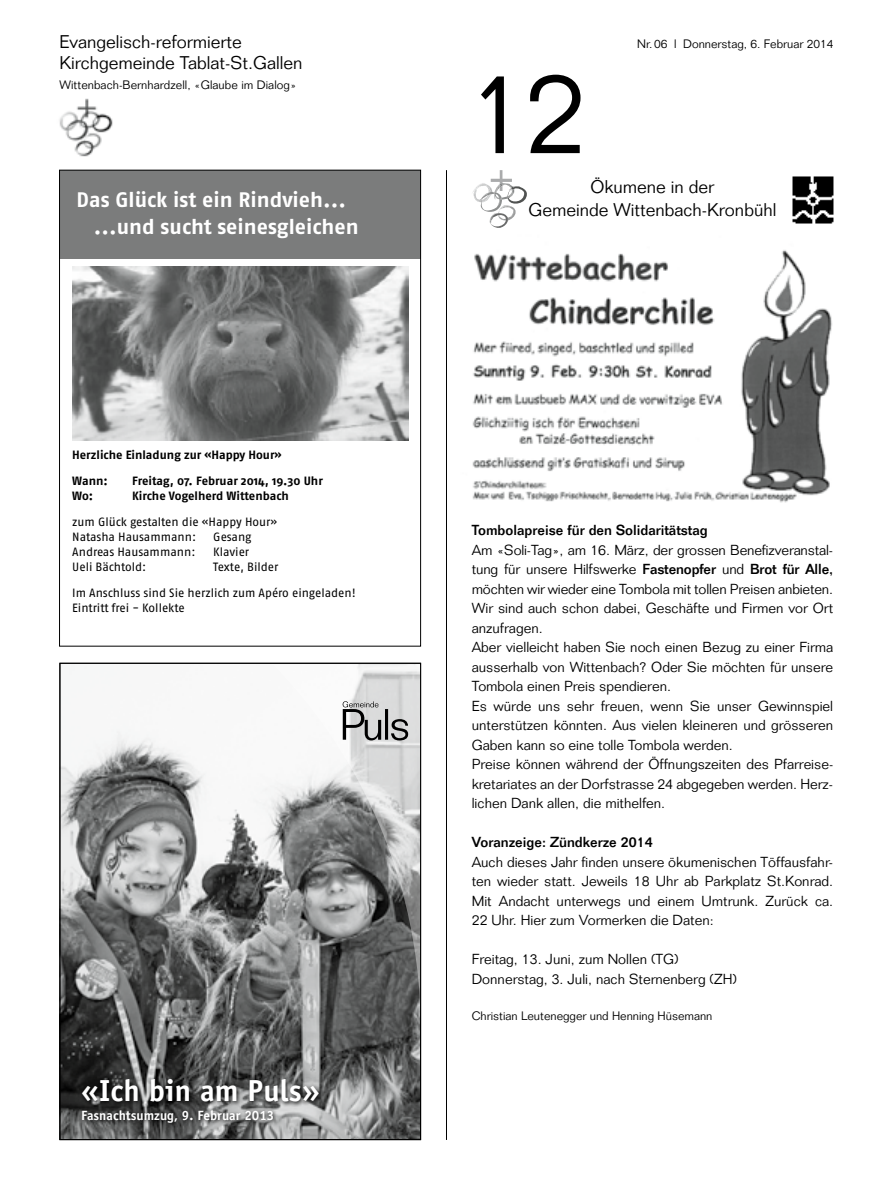
<style>
.page{position:relative;width:893px;height:1191px;background:#fff}
.page>*{position:absolute;margin:0;border:0;box-sizing:border-box;transform-origin:0 0}
.t1{font:300 114px "Folio";color:#000}
.t2{font:700 30.45px "Officina Sans";color:#fff}
.t3{font:700 21px/27px "Fago OT";letter-spacing:.005em;color:#fff}
.t4{font:300 18px/21.6px "Folio";color:#000}
.t5{font:300 14.25px/19.5px "Folio";color:#000}
.t6{font:500 14.25px "Folio";color:#000}
.t7{font:700 13.5px "Officina Sans";color:#fff}
.t8{font:12px/15px "Fago OT";color:#000}
.t9{font:300 12px "Folio";color:#000}
.t10{font:700 12px/25.8px "Fago OT";color:#000}
.s1{font-weight:500}
</style>
<div class="page">
<img style="left:59px;top:98px;width:54px;height:59px">
<hr style="left:446px;top:170px;width:1px;height:970px;background:#000">
<div style="left:60px;top:170px;width:361px;height:88px;background:#7b7c7c"></div>
<img style="left:72px;top:267px;width:336px;height:174px">
<img style="left:792px;top:176px;width:41px;height:48px">
<svg style="left:473px;top:170px;width:54px;height:58px"></svg>
<img style="left:472px;top:250px;width:360px;height:253px">
<img style="left:62px;top:731px;width:357px;height:407px">
<svg style="left:78px;top:1106px;width:200px;height:21px;background:#585959"></svg>
<svg style="left:78px;top:1075px;width:245px;height:31px;background:#434343"></svg>
<svg style="left:273px;top:665px;width:146px;height:370px"></svg>
<svg style="left:343px;top:701px;width:65px;height:39px;background:#a0a1a1"></svg>
<p class="t4" style="left:60px;top:31px;width:245px">Evangelisch-reformierte<br>Kirchgemeinde Tablat-St.Gallen</p>
<p class="t9" style="left:60px;top:77px;width:239px">Wittenbach-Bernhardzell, «Glaube im Dialog»</p>
<h3 class="t3" style="left:94px;top:186px;width:266px;text-indent:-17px">Das Glück ist ein Rindvieh... ...und sucht seinesgleichen</h3>
<p class="t10" style="left:72px;top:442px;width:211px">Herzliche Einladung zur «Happy Hour»<br>Wann:</p>
<p class="t10" style="left:132px;top:468px;width:192px">Freitag, 07. Februar 2014, 19.30 Uhr</p>
<p class="t10" style="left:72px;top:483px;width:22px">Wo:</p>
<p class="t10" style="left:132px;top:483px;width:158px">Kirche Vogelherd Wittenbach</p>
<p class="t8" style="left:72px;top:514px;width:206px">zum Glück gestalten die «Happy Hour»<br>Natasha Hausammann:</p>
<p class="t8" style="left:213px;top:529px;width:40px">Gesang</p>
<p class="t8" style="left:72px;top:544px;width:125px">Andreas Hausammann:</p>
<p class="t8" style="left:213px;top:544px;width:37px">Klavier</p>
<p class="t8" style="left:72px;top:559px;width:76px">Ueli Bächtold:</p>
<p class="t8" style="left:72px;top:553px;width:285px;line-height:25.8px;text-indent:141px">Texte, Bilder<br>Im Anschluss sind Sie herzlich zum Apéro eingeladen!</p>
<p class="t8" style="left:72px;top:600px;width:114px">Eintritt frei - Kollekte</p>
<h2 class="t2" style="left:81px;top:1071px;width:240px">«Ich bin am Puls»</h2>
<p class="t7" style="left:81px;top:1106px;width:195px">Fasnachtsumzug, 9. Februar 2013</p>
<h1 class="t1" style="left:466px;top:45px;width:123px">12</h1>
<p class="t9" style="left:637px;top:36px;width:198px">Nr.06 l Donnerstag, 6. Februar 2014</p>
<p class="t4" style="left:529px;top:175px;width:249px;line-height:23.2px;text-align:center">Ökumene in der<br>Gemeinde Wittenbach-Kronbühl</p>
<p class="t6" style="left:472px;top:522px;width:238px">Tombolapreise für den Solidaritätstag</p>
<p class="t5" style="left:472px;top:540px;width:363px">Am «Soli-Tag», am 16. März, der grossen Benefizveranstal&shy;tung für unsere Hilfswerke <span class="s1">Fastenopfer</span> und <span class="s1">Brot für Alle, </span>möchten wir wieder eine Tombola mit tollen Preisen anbieten.<br>Wir sind auch schon dabei, Geschäfte und Firmen vor Ort anzufragen.<br>Aber vielleicht haben Sie noch einen Bezug zu einer Firma ausserhalb von Wittenbach? Oder Sie möchten für unsere Tombola einen Preis spendieren.<br>Es würde uns sehr freuen, wenn Sie unser Gewinnspiel unterstützen könnten. Aus vielen kleineren und grösseren Gaben kann so eine tolle Tombola werden.<br>Preise können während der Öffnungszeiten des Pfarreise&shy;kretariates an der Dorfstrasse 24 abgegeben werden. Herz&shy;lichen Dank allen, die mithelfen.</p>
<p class="t6" style="left:472px;top:833px;width:182px">Voranzeige: Zündkerze 2014</p>
<p class="t5" style="left:472px;top:852px;width:363px;text-align:justify">Auch dieses Jahr finden unsere ökumenischen Töffausfahr&shy;ten wieder statt. Jeweils 18 Uhr ab Parkplatz St.Konrad.<br>Mit Andacht unterwegs und einem Umtrunk. Zurück ca.<br>22 Uhr. Hier zum Vormerken die Daten:</p>
<p class="t5" style="left:472px;top:949px;width:267px">Freitag, 13. Juni, zum Nollen (TG)<br>Donnerstag, 3. Juli, nach Sternenberg (ZH)</p>
<p class="t9" style="left:472px;top:1008px;width:242px">Christian Leutenegger und Henning Hüsemann</p>
</div>
